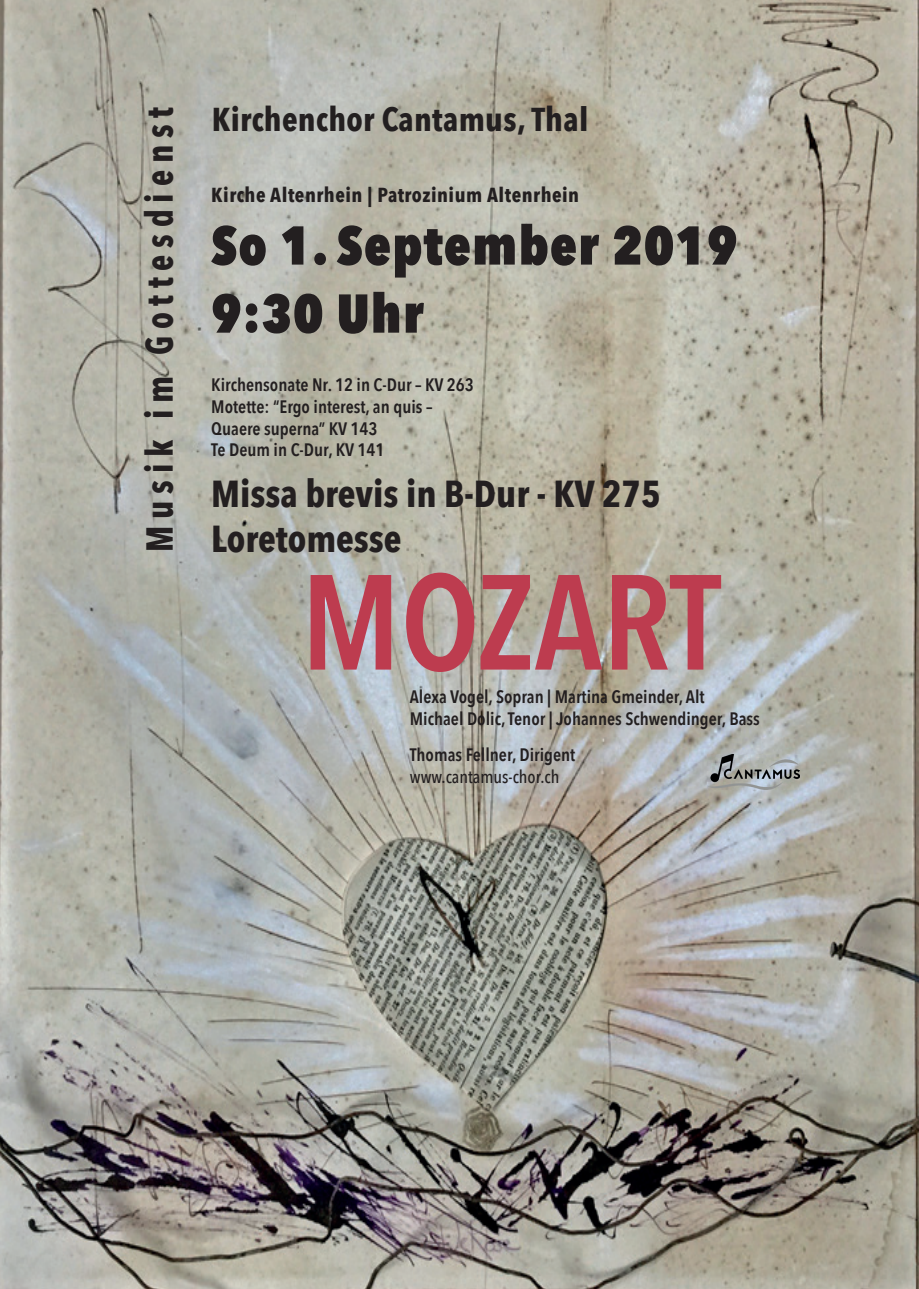
<style>
.page{position:relative;width:919px;height:1289px;background:#fff}
.page>*{position:absolute;margin:0;border:0;box-sizing:border-box;transform-origin:0 0}
.t1{font:600 133.5px "Avenir Next Condensed";color:#bd3c4f}
.t2{font:800 54px "Avenir Next Condensed";letter-spacing:.025em;color:#231f20}
.t3{font:700 37.5px/45px "Avenir Next Condensed";color:#231f20}
.t4{font:700 37.5px "Avenir Next Condensed";letter-spacing:.2em;color:#231f20;scale:.91 1}
.t5{font:700 33px "Avenir Next Condensed";letter-spacing:.01em;color:#231f20}
.t6{font:700 20.25px "Avenir Next Condensed";letter-spacing:.025em;color:#231f20}
.t7{font:600 18px/21.6px "Avenir Next Condensed";color:#231f20}
.t8{font:500 18px "Avenir Next Condensed";color:#231f20}
</style>
<div class="page">
<img style="left:0;top:0;width:918px;height:1288px">
<img style="left:707px;top:754px;width:92px;height:35px">
<h3 class="t4" style="left:137px;top:552px;width:490px;rotate:-90deg">Musik im Gottesdienst</h3>
<h3 class="t5" style="left:212px;top:99px;width:378px">Kirchenchor Cantamus, Thal</h3>
<p class="t6" style="left:211px;top:183px;width:369px">Kirche Altenrhein | Patrozinium Altenrhein</p>
<h2 class="t2" style="left:211px;top:212px;width:527px">So 1. September 2019</h2>
<h2 class="t2" style="left:211px;top:280px;width:214px">9:30 Uhr</h2>
<p class="t7" style="left:211px;top:374px;width:264px">Kirchensonate Nr. 12 in C-Dur – KV 263<br>Motette: “Ergo interest, an quis –<br>Quaere superna” KV 143<br>Te Deum in C-Dur, KV 141</p>
<h3 class="t3" style="left:211px;top:470px;width:451px">Missa brevis in B-Dur - KV 275<br>Loretomesse</h3>
<h1 class="t1" style="left:301px;top:507px;width:421px">MOZART</h1>
<p class="t7" style="left:410px;top:685px;width:351px">Alexa Vogel, Sopran | Martina Gmeinder, Alt<br>Michael Dolic, Tenor | Johannes Schwendinger, Bass</p>
<p class="t7" style="left:410px;top:743px;width:167px">Thomas Fellner, Dirigent</p>
<p class="t8" style="left:410px;top:765px;width:151px">www.cantamus-chor.ch</p>
</div>
